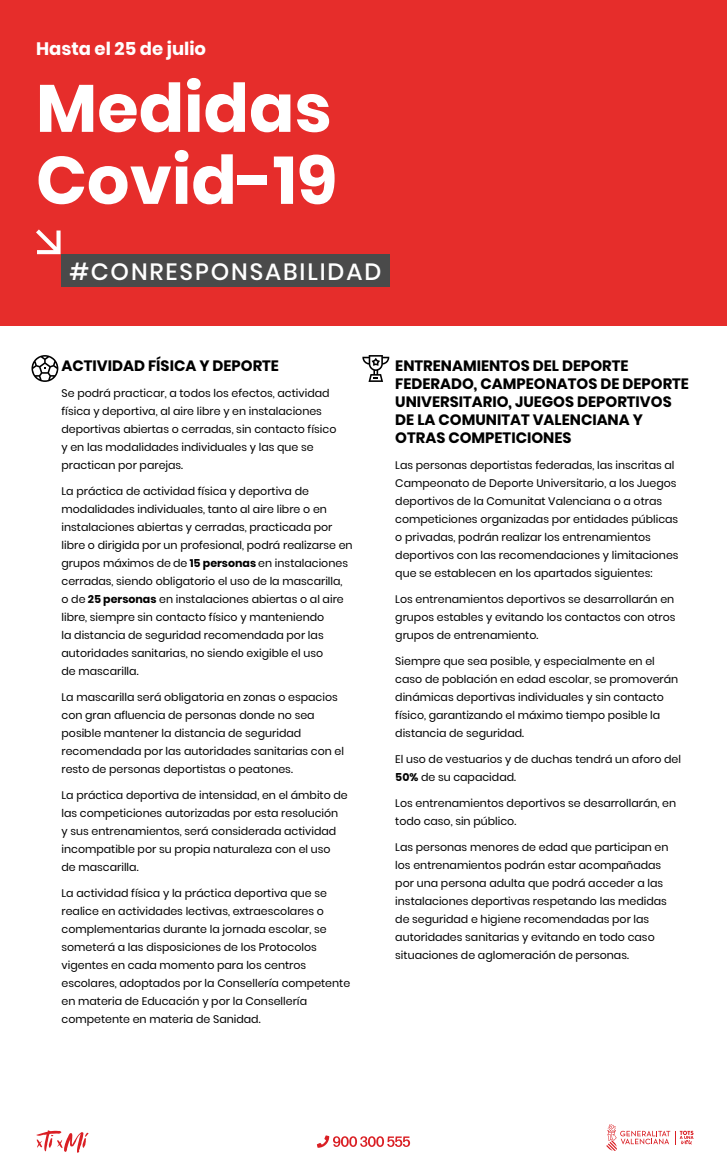
<style>
.page{position:relative;width:727px;height:1175px;background:#fff}
.page>*{position:absolute;margin:0;border:0;box-sizing:border-box;transform-origin:0 0}
.t1{font:700 67px/72px "Poppins";color:#fff}
.t2{font:500 23.5px "Poppins";letter-spacing:.08em;color:#fff}
.t3{font:700 18px "Poppins";color:#fff}
.t4{font:700 15px/18px "Poppins";color:#000}
.t5{font:11px/18px "Poppins";color:#000}
.s1{font-weight:700}
</style>
<div class="page">
<div style="left:0;top:0;width:727px;height:325px;background:#e62d2b"></div>
<svg style="left:36px;top:1130px;width:53px;height:23px"></svg>
<svg style="left:606px;top:1124px;width:87px;height:27px"></svg>
<svg style="left:317px;top:1135px;width:93px;height:13px"></svg>
<svg style="left:362px;top:355px;width:27px;height:27px"></svg>
<svg style="left:31px;top:355px;width:27px;height:27px"></svg>
<div style="left:61px;top:254px;width:328px;height:33px;background:#4a4a4a"></div>
<svg style="left:36px;top:229px;width:25px;height:25px"></svg>
<h3 class="t3" style="left:36px;top:38px;width:172px">Hasta el 25 de julio</h3>
<h1 class="t1" style="left:36px;top:73px;width:303px">Medidas<br>Covid-19</h1>
<h2 class="t2" style="left:69px;top:258px;width:313px">#CONRESPONSABILIDAD</h2>
<h3 class="t4" style="left:62px;top:357px;width:219px">ACTIVIDAD FÍSICA Y DEPORTE</h3>
<p class="t5" style="left:62px;top:384px;width:276px">Se podrá practicar, a todos los efectos, actividad física y deportiva, al aire libre y en instalaciones deportivas abiertas o cerradas, sin contacto físico y en las modalidades individuales y las que se practican por parejas.</p>
<p class="t5" style="left:62px;top:482px;width:292px">La práctica de actividad física y deportiva de modalidades individuales, tanto al aire libre o en instalaciones abiertas y cerradas, practicada por libre o dirigida por un profesional, podrá realizarse en grupos máximos de de <span class="s1">15 personas</span> en instalaciones cerradas, siendo obligatorio el uso de la mascarilla,<br>o de <span class="s1">25 personas</span> en instalaciones abiertas o al aire libre, siempre sin contacto físico y manteniendo<br>la distancia de seguridad recomendada por las autoridades sanitarias, no siendo exigible el uso<br>de mascarilla.</p>
<p class="t5" style="left:62px;top:688px;width:284px">La mascarilla será obligatoria en zonas o espacios con gran afluencia de personas donde no sea posible mantener la distancia de seguridad recomendada por las autoridades sanitarias con el resto de personas deportistas o peatones.</p>
<p class="t5" style="left:62px;top:786px;width:288px">La práctica deportiva de intensidad, en el ámbito de las competiciones autorizadas por esta resolución<br>y sus entrenamientos, será considerada actividad incompatible por su propia naturaleza con el uso<br>de mascarilla.</p>
<p class="t5" style="left:62px;top:884px;width:290px">La actividad física y la práctica deportiva que se realice en actividades lectivas, extraescolares o complementarias durante la jornada escolar, se someterá a las disposiciones de los Protocolos vigentes en cada momento para los centros escolares, adoptados por la Consellería competente en materia de Educación y por la Consellería competente en materia de Sanidad.</p>
<h3 class="t4" style="left:395px;top:357px;width:295px">ENTRENAMIENTOS DEL DEPORTE<br>FEDERADO, CAMPEONATOS DE DEPORTE<br>UNIVERSITARIO, JUEGOS DEPORTIVOS<br>DE LA COMUNITAT VALENCIANA Y<br>OTRAS COMPETICIONES</h3>
<p class="t5" style="left:395px;top:456px;width:285px">Las personas deportistas federadas, las inscritas al Campeonato de Deporte Universitario, a los Juegos deportivos de la Comunitat Valenciana o a otras competiciones organizadas por entidades públicas o privadas, podrán realizar los entrenamientos deportivos con las recomendaciones y limitaciones que se establecen en los apartados siguientes:</p>
<p class="t5" style="left:395px;top:590px;width:282px;text-align:justify">Los entrenamientos deportivos se desarrollarán en grupos estables y evitando los contactos con otros grupos de entrenamiento.</p>
<p class="t5" style="left:395px;top:652px;width:284px">Siempre que sea posible, y especialmente en el caso de población en edad escolar, se promoverán dinámicas deportivas individuales y sin contacto físico, garantizando el máximo tiempo posible la distancia de seguridad.</p>
<p class="t5" style="left:395px;top:750px;width:287px">El uso de vestuarios y de duchas tendrá un aforo del<br><span class="s1">50%</span> de su capacidad.</p>
<p class="t5" style="left:395px;top:794px;width:282px">Los entrenamientos deportivos se desarrollarán, en todo caso, sin público.</p>
<p class="t5" style="left:395px;top:838px;width:275px">Las personas menores de edad que participan en los entrenamientos podrán estar acompañadas por una persona adulta que podrá acceder a las instalaciones deportivas respetando las medidas de seguridad e higiene recomendadas por las autoridades sanitarias y evitando en todo caso situaciones de aglomeración de personas.</p>
</div>
